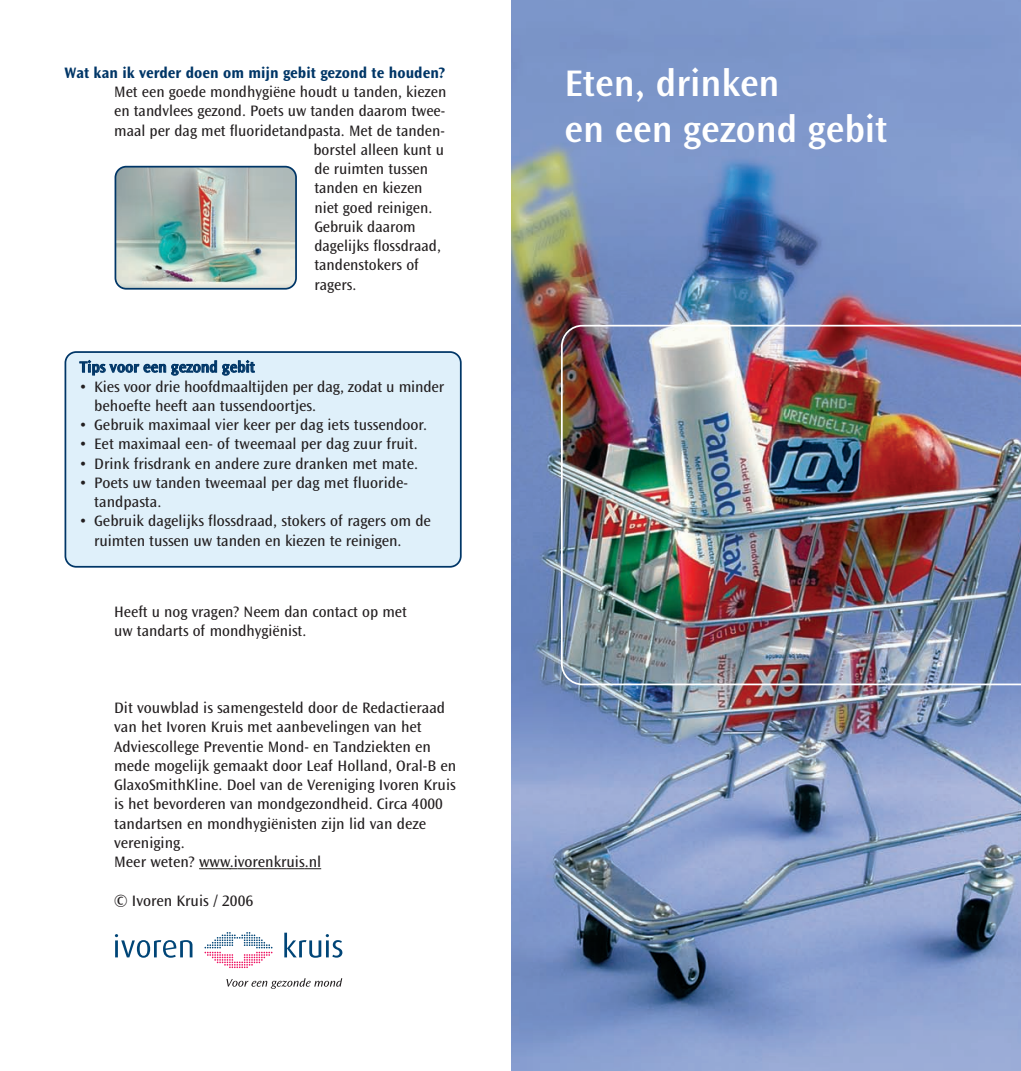
<style>
.page{position:relative;width:1021px;height:1071px;background:#fff}
.page>*{position:absolute;margin:0;border:0;box-sizing:border-box;transform-origin:0 0}
.t1{font:38.5px/46.2px "Ocean Sans MM 512 475";color:#fff}
.t2{font:15.75px/19.2px "Ocean Sans MM 403 475";color:#231f20}
.t3{font:15.75px "Ocean Sans MM 648 475";color:#003667}
.t4{font:15.75px "Ocean Sans MM 512 475";letter-spacing:-.005em;color:#003667}
</style>
<div class="page">
<hr style="left:199px;top:868px;width:31px;height:1px;background:#231f20">
<svg style="left:230px;top:868px;width:91px;height:1px"></svg>
<svg style="left:204px;top:932px;width:68px;height:36px"></svg>
<svg style="left:115px;top:934px;width:77px;height:24px"></svg>
<svg style="left:284px;top:933px;width:58px;height:25px"></svg>
<svg style="left:226px;top:978px;width:116px;height:11px"></svg>
<img style="left:511px;top:0;width:509px;height:1071px">
<img style="left:561px;top:325px;width:459px;height:360px">
<div style="left:64px;top:351px;width:397px;height:217px;background:#dff0fa"></div>
<img style="left:114px;top:166px;width:183px;height:124px">
<p class="t3" style="left:64px;top:66px;width:382px">Wat kan ik verder doen om mijn gebit gezond te houden?</p>
<p class="t2" style="left:114px;top:83px;width:333px">Met een goede mondhygiëne houdt u tanden, kiezen</p>
<p class="t2" style="left:114px;top:102px;width:332px">en tandvlees gezond. Poets uw tanden daarom twee-</p>
<p class="t2" style="left:114px;top:122px;width:332px">maal per dag met fluoridetandpasta. Met de tanden-</p>
<p class="t2" style="left:313px;top:141px;width:132px">borstel alleen kunt u</p>
<p class="t2" style="left:314px;top:160px;width:115px">de ruimten tussen</p>
<p class="t2" style="left:314px;top:179px;width:110px">tanden en kiezen</p>
<p class="t2" style="left:314px;top:199px;width:119px">niet goed reinigen.</p>
<p class="t2" style="left:314px;top:218px;width:103px">Gebruik daarom</p>
<p class="t2" style="left:314px;top:237px;width:128px">dagelijks flossdraad,</p>
<p class="t2" style="left:314px;top:256px;width:106px">tandenstokers of</p>
<p class="t2" style="left:314px;top:276px;width:43px">ragers.</p>
<p class="t4" style="left:80px;top:361px;width:176px">Tips voor een gezond gebit</p>
<p class="t2" style="left:94px;top:378px;width:351px;text-indent:-15px">• Kies voor drie hoofdmaaltijden per dag, zodat u minder behoefte heeft aan tussendoortjes.</p>
<p class="t2" style="left:79px;top:416px;width:349px">• Gebruik maximaal vier keer per dag iets tussendoor.</p>
<p class="t2" style="left:79px;top:435px;width:340px">• Eet maximaal een- of tweemaal per dag zuur fruit.</p>
<p class="t2" style="left:79px;top:455px;width:340px">• Drink frisdrank en andere zure dranken met mate.</p>
<p class="t2" style="left:94px;top:474px;width:315px;text-indent:-15px">• Poets uw tanden tweemaal per dag met fluoride&shy;tandpasta.</p>
<p class="t2" style="left:94px;top:512px;width:338px;text-indent:-15px">• Gebruik dagelijks flossdraad, stokers of ragers om de ruimten tussen uw tanden en kiezen te reinigen.</p>
<p class="t2" style="left:114px;top:603px;width:294px">Heeft u nog vragen? Neem dan contact op met uw tandarts of mondhygiënist.</p>
<p class="t2" style="left:114px;top:699px;width:343px">Dit vouwblad is samengesteld door de Redactieraad van het Ivoren Kruis met aanbevelingen van het Adviescollege Preventie Mond- en Tandziekten en mede mogelijk gemaakt door Leaf Holland, Oral-B en GlaxoSmithKline. Doel van de Vereniging Ivoren Kruis is het bevorderen van mondgezondheid. Circa 4000 tandartsen en mondhygiënisten zijn lid van deze vereniging.<br>Meer weten? www.ivorenkruis.nl</p>
<p class="t2" style="left:114px;top:892px;width:140px">© Ivoren Kruis / 2006</p>
<h1 class="t1" style="left:564px;top:62px;width:324px">Eten, drinken<br>en een gezond gebit</h1>
</div>
